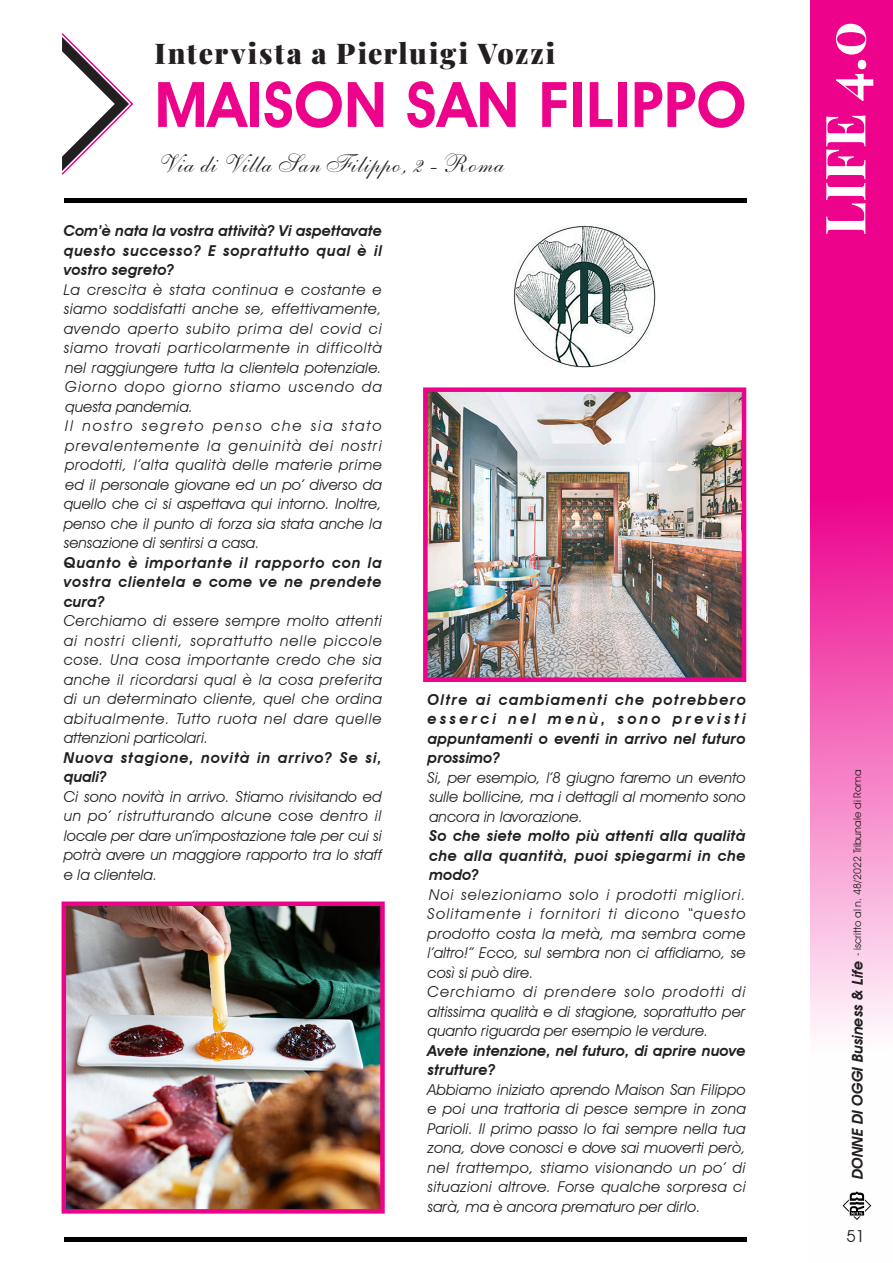
<style>
.page{position:relative;width:893px;height:1263px;background:#fff}
.page>*{position:absolute;margin:0;border:0;box-sizing:border-box;transform-origin:0 0}
.t1{font:600 63px "Avant Garde IT Cby BT";letter-spacing:.005em;color:#ed028c}
.t2{font:55.5px "Playfair Display";color:#fff}
.t3{font:28.5px "Playfair Display";letter-spacing:.065em;color:#231f20}
.t4{font:25.5px "Allegro";letter-spacing:.03em;color:#231f20}
.t5{font:16.5px "Avant Garde IT Cby BT";color:#231f20}
.t6{font:italic 15px/19.5px "Avant Garde IT Cby BT";letter-spacing:.025em;color:#231f20;text-align:justify}
.t7{font:italic 600 15px/19.5px "Avant Garde IT Cby BT";letter-spacing:.04em;color:#231f20;text-align:justify}
.t8{font:italic 600 15px/19.5px "Avant Garde IT Cby BT";letter-spacing:.005em;color:#231f20}
.t9{font:italic 600 15px/19.5px "Avant Garde IT Cby BT";letter-spacing:.06em;color:#231f20}
.t10{font:10.5px "Avant Garde IT Cby BT";color:#231f20}
.s1{font-weight:600;font-style:italic;font-size:15px}
</style>
<div class="page">
<svg style="left:810px;top:0;width:83px;height:1206px"></svg>
<svg style="left:843px;top:1191px;width:28px;height:29px"></svg>
<div style="left:64px;top:1237px;width:682px;height:5px;background:#000001"></div>
<div style="left:64px;top:198px;width:682px;height:5px;background:#000001"></div>
<svg style="left:61px;top:33px;width:73px;height:142px"></svg>
<img style="left:428px;top:392px;width:313px;height:285px">
<div style="left:423px;top:387px;width:323px;height:295px;border:4px solid #ed028c"></div>
<img style="left:67px;top:906px;width:313px;height:302px">
<div style="left:62px;top:901px;width:323px;height:312px;border:4px solid #ed028c"></div>
<img style="left:514px;top:225px;width:142px;height:143px">
<h3 class="t3" style="left:154px;top:31px;width:402px">Intervista a Pierluigi Vozzi</h3>
<h1 class="t1" style="left:154px;top:67px;width:593px">MAISON SAN FILIPPO</h1>
<h3 class="t4" style="left:154px;top:149px;width:347px">Via di Villa San Filippo, 2 - Roma</h3>
<p class="t7" style="left:64px;top:221px;width:320px">Com’è nata la vostra attività? Vi aspettavate questo successo? E soprattutto qual è il vostro segreto?</p>
<p class="t6" style="left:64px;top:279px;width:320px;text-align:left">La crescita è stata continua e costante e siamo soddisfatti anche se, effettivamente, avendo aperto subito prima del covid ci siamo trovati particolarmente in difficoltà nel raggiungere tutta la clientela potenziale.<br>Giorno dopo giorno stiamo uscendo da questa pandemia.<br>Il nostro segreto penso che sia stato prevalentemente la genuinità dei nostri prodotti, l’alta qualità delle materie prime ed il personale giovane ed un po’ diverso da quello che ci si aspettava qui intorno. Inoltre, penso che il punto di forza sia stata anche la sensazione di sentirsi a casa.</p>
<p class="t7" style="left:64px;top:552px;width:320px">Quanto è importante il rapporto con la vostra clientela e come ve ne prendete cura?</p>
<p class="t6" style="left:64px;top:611px;width:320px">Cerchiamo di essere sempre molto attenti ai nostri clienti, soprattutto nelle piccole cose. Una cosa importante credo che sia anche il ricordarsi qual è la cosa preferita di un determinato cliente, quel che ordina abitualmente. Tutto ruota nel dare quelle attenzioni particolari.</p>
<p class="t9" style="left:64px;top:747px;width:320px">Nuova stagione, novità in arrivo? Se si, quali?</p>
<p class="t6" style="left:64px;top:786px;width:320px">Ci sono novità in arrivo. Stiamo rivisitando ed un po’ ristrutturando alcune cose dentro il locale per dare un’impostazione tale per cui si potrà avere un maggiore rapporto tra lo staff e la clientela.</p>
<p class="t7" style="left:428px;top:690px;width:320px">Oltre ai cambiamenti che potrebbero esserci nel menù, sono previsti appuntamenti o eventi in arrivo nel futuro prossimo?</p>
<p class="t6" style="left:428px;top:768px;width:319px">Si, per esempio, l’8 giugno faremo un evento sulle bollicine, ma i dettagli al momento sono ancora in lavorazione.</p>
<p class="t7" style="left:429px;top:826px;width:318px">So che siete molto più attenti alla qualità che alla quantità, puoi spiegarmi in che modo?</p>
<p class="t6" style="left:428px;top:885px;width:320px;text-align:left">Noi selezioniamo solo i prodotti migliori.<br>Solitamente i fornitori ti dicono “questo prodotto costa la metà, ma sembra come l’altro!” Ecco, sul sembra non ci affidiamo, se così si può dire.<br>Cerchiamo di prendere solo prodotti di altissima qualità e di stagione, soprattutto per quanto riguarda per esempio le verdure.</p>
<p class="t8" style="left:428px;top:1041px;width:319px">Avete intenzione, nel futuro, di aprire nuove strutture?</p>
<p class="t6" style="left:428px;top:1080px;width:320px">Abbiamo iniziato aprendo Maison San Filippo e poi una trattoria di pesce sempre in zona Parioli. Il primo passo lo fai sempre nella tua zona, dove conosci e dove sai muoverti però, nel frattempo, stiamo visionando un po’ di situazioni altrove. Forse qualche sorpresa ci sarà, ma è ancora prematuro per dirlo.</p>
<h2 class="t2" style="left:801px;top:236px;width:216px;rotate:-90deg">LIFE 4.0</h2>
<p class="t10" style="left:851px;top:1179px;width:412px;rotate:-90deg"><span class="s1">DONNE DI OGGI Business &amp; Life</span> - iscritto al n. 48/2022 Tribunale di Roma</p>
<p class="t5" style="left:846px;top:1226px;width:20px">51</p>
</div>
